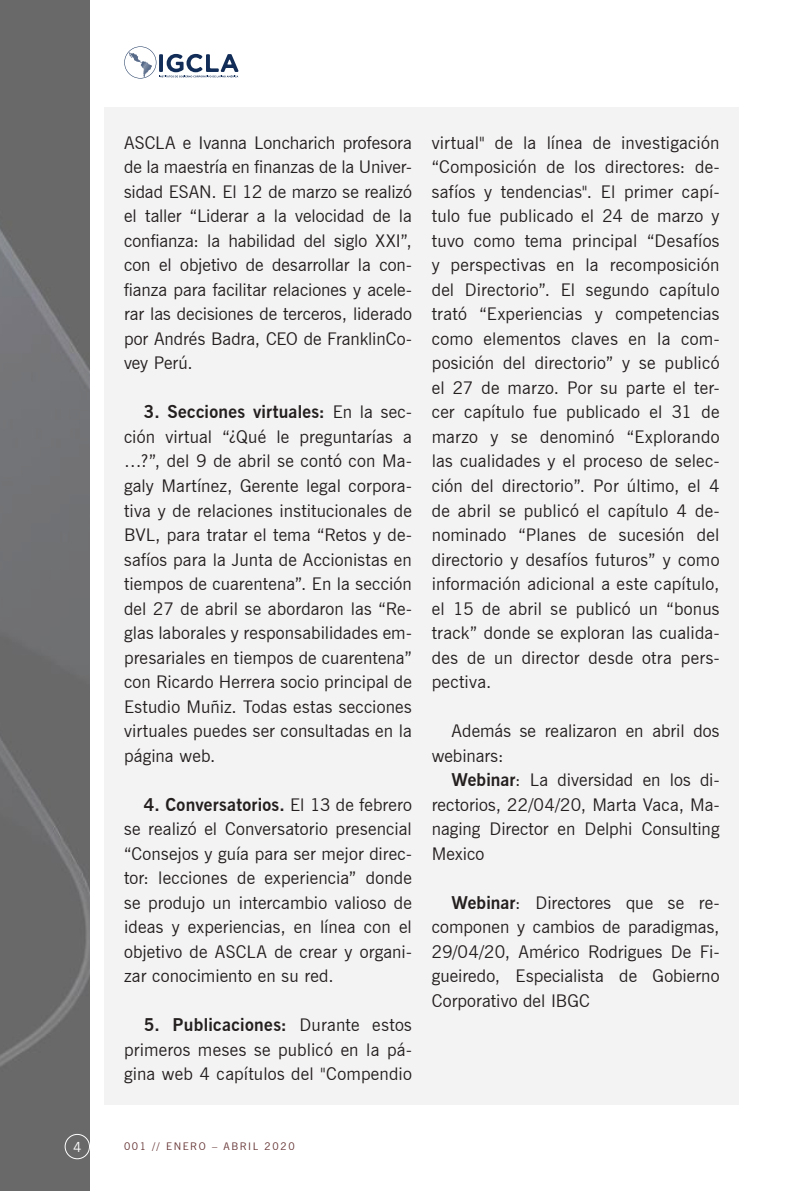
<style>
.page{position:relative;width:794px;height:1191px;background:#fff}
.page>*{position:absolute;margin:0;border:0;box-sizing:border-box;transform-origin:0 0}
.t1{font:17.5px/24.5px "News Gothic BT";letter-spacing:.005em;color:#241f1f;text-align:justify}
.t2{font:14px "News Gothic BT";color:#fff}
.t3{font:10.5px "News Gothic BT";letter-spacing:.15em;color:#653334}
.s1{font-weight:700}
</style>
<div class="page">
<img style="left:0;top:0;width:89px;height:1191px">
<div style="left:65px;top:1134px;width:25px;height:25px;border:1px solid #fff;border-radius:50%"></div>
<svg style="left:124px;top:46px;width:115px;height:32px"></svg>
<div style="left:105px;top:107px;width:634px;height:997px;background:#f4f3f4"></div>
<p class="t1" style="left:124px;top:130px;width:289px">ASCLA e Ivanna Loncharich profesora de la maestría en finanzas de la Univer&shy;sidad ESAN. El 12 de marzo se realizó el taller “Liderar a la velocidad de la confianza: la habilidad del siglo XXI”, con el objetivo de desarrollar la con&shy;fianza para facilitar relaciones y acele&shy;rar las decisiones de terceros, liderado por Andrés Badra, CEO de FranklinCo&shy;vey Perú.</p>
<p class="t1" style="left:124px;top:400px;width:289px;text-indent:20px"><span class="s1">3. Secciones virtuales:</span> En la sec&shy;ción virtual “¿Qué le preguntarías a …?”, del 9 de abril se contó con Ma&shy;galy Martínez, Gerente legal corpora&shy;tiva y de relaciones institucionales de BVL, para tratar el tema “Retos y de&shy;safíos para la Junta de Accionistas en tiempos de cuarentena”. En la sección del 27 de abril se abordaron las “Re&shy;glas laborales y responsabilidades em&shy;presariales en tiempos de cuarentena” con Ricardo Herrera socio principal de Estudio Muñiz. Todas estas secciones virtuales puedes ser consultadas en la página web.</p>
<p class="t1" style="left:124px;top:792px;width:289px;text-indent:20px"><span class="s1">4. Conversatorios.</span> El 13 de febrero se realizó el Conversatorio presencial “Consejos y guía para ser mejor direc&shy;tor: lecciones de experiencia” donde se produjo un intercambio valioso de ideas y experiencias, en línea con el objetivo de ASCLA de crear y organi&shy;zar conocimiento en su red.</p>
<p class="t1" style="left:124px;top:1012px;width:289px;text-indent:20px"><span class="s1">5. Publicaciones:</span> Durante estos primeros meses se publicó en la pá&shy;gina web 4 capítulos del "Compendio</p>
<p class="t1" style="left:432px;top:130px;width:289px">virtual" de la línea de investigación “Composición de los directores: de&shy;safíos y tendencias". El primer capí&shy;tulo fue publicado el 24 de marzo y tuvo como tema principal “Desafíos y perspectivas en la recomposición del Directorio”. El segundo capítulo trató “Experiencias y competencias como elementos claves en la com&shy;posición del directorio” y se publicó el 27 de marzo. Por su parte el ter&shy;cer capítulo fue publicado el 31 de marzo y se denominó “Explorando las cualidades y el proceso de selec&shy;ción del directorio”. Por último, el 4 de abril se publicó el capítulo 4 de&shy;nominado “Planes de sucesión del directorio y desafíos futuros” y como información adicional a este capítulo, el 15 de abril se publicó un “bonus track” donde se exploran las cualida&shy;des de un director desde otra pers&shy;pectiva.</p>
<p class="t1" style="left:432px;top:718px;width:289px;text-indent:20px">Además se realizaron en abril dos webinars:</p>
<p class="t1" style="left:432px;top:767px;width:289px;text-indent:20px"><span class="s1">Webinar</span>: La diversidad en los di&shy;rectorios, 22/04/20, Marta Vaca, Ma&shy;naging Director en Delphi Consulting Mexico</p>
<p class="t1" style="left:432px;top:890px;width:289px;text-indent:20px"><span class="s1">Webinar</span>: Directores que se re&shy;componen y cambios de paradigmas, 29/04/20, Américo Rodrigues De Fi&shy;gueiredo, Especialista de Gobierno Corporativo del IBGC</p>
<p class="t2" style="left:73px;top:1138px;width:10px">4</p>
<p class="t3" style="left:124px;top:1140px;width:172px">001 // ENERO – ABRIL 2020</p>
</div>
